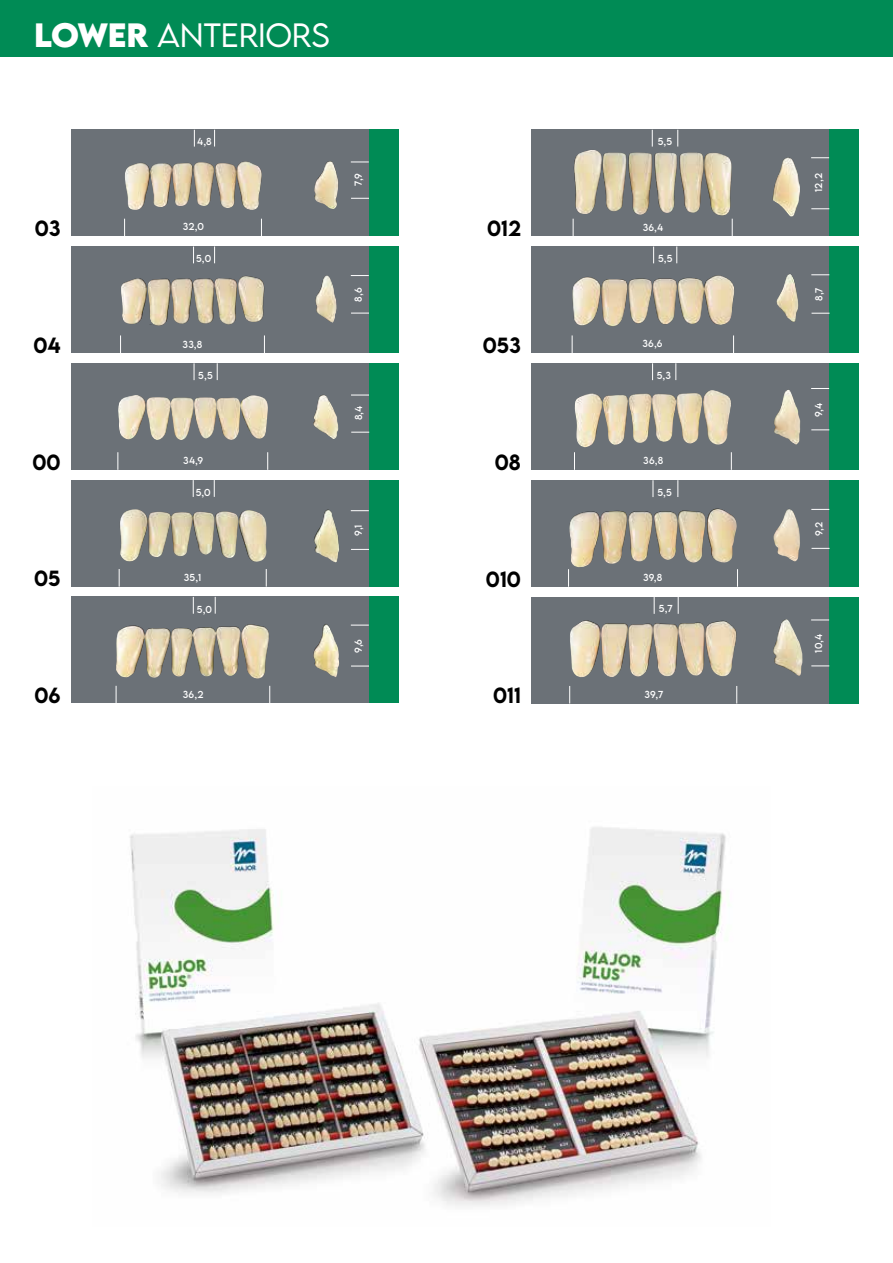
<style>
.page{position:relative;width:893px;height:1263px;background:#fff}
.page>*{position:absolute;margin:0;border:0;box-sizing:border-box;transform-origin:0 0}
.t1{font:700 30px "LEMONMILK";color:#fff}
.t2{font:300 30px "LEMONMILK";color:#fff}
.t3{font:500 19.5px "LEMONMILK";color:#000}
.t4{font:9px "LEMONMILK";letter-spacing:.025em;color:#fff}
.s1{font-weight:300}
</style>
<div class="page">
<div style="left:369px;top:130px;width:30px;height:106px;background:#008b55"></div>
<div style="left:71px;top:130px;width:298px;height:106px;background:#6b7177"></div>
<img style="left:125px;top:161px;width:137px;height:49px">
<svg style="left:124px;top:219px;width:1px;height:17px"></svg>
<svg style="left:261px;top:219px;width:1px;height:17px"></svg>
<svg style="left:194px;top:130px;width:1px;height:17px"></svg>
<svg style="left:214px;top:130px;width:1px;height:17px"></svg>
<svg style="left:351px;top:198px;width:18px;height:1px"></svg>
<svg style="left:351px;top:162px;width:18px;height:1px"></svg>
<img style="left:314px;top:161px;width:24px;height:48px">
<div style="left:369px;top:246px;width:30px;height:107px;background:#008b55"></div>
<div style="left:71px;top:246px;width:298px;height:107px;background:#6b7177"></div>
<img style="left:121px;top:276px;width:144px;height:50px">
<svg style="left:120px;top:335px;width:1px;height:18px"></svg>
<svg style="left:264px;top:335px;width:1px;height:18px"></svg>
<svg style="left:193px;top:247px;width:1px;height:16px"></svg>
<svg style="left:214px;top:246px;width:1px;height:17px"></svg>
<svg style="left:351px;top:313px;width:18px;height:1px"></svg>
<svg style="left:351px;top:275px;width:18px;height:1px"></svg>
<img style="left:315px;top:275px;width:22px;height:48px">
<div style="left:369px;top:363px;width:30px;height:107px;background:#008b55"></div>
<div style="left:71px;top:363px;width:298px;height:107px;background:#6b7177"></div>
<img style="left:118px;top:395px;width:150px;height:45px">
<svg style="left:117px;top:452px;width:1px;height:18px"></svg>
<svg style="left:267px;top:452px;width:1px;height:18px"></svg>
<svg style="left:194px;top:363px;width:1px;height:17px"></svg>
<svg style="left:217px;top:363px;width:1px;height:17px"></svg>
<svg style="left:351px;top:432px;width:18px;height:1px"></svg>
<svg style="left:351px;top:395px;width:18px;height:1px"></svg>
<img style="left:313px;top:395px;width:25px;height:44px">
<div style="left:369px;top:480px;width:30px;height:106px;background:#008b55"></div>
<div style="left:71px;top:480px;width:298px;height:106px;background:#6b7177"></div>
<img style="left:120px;top:509px;width:147px;height:53px">
<svg style="left:119px;top:569px;width:1px;height:18px"></svg>
<svg style="left:266px;top:569px;width:1px;height:18px"></svg>
<svg style="left:193px;top:480px;width:1px;height:17px"></svg>
<svg style="left:214px;top:480px;width:1px;height:17px"></svg>
<svg style="left:351px;top:549px;width:18px;height:1px"></svg>
<svg style="left:351px;top:510px;width:18px;height:1px"></svg>
<img style="left:314px;top:510px;width:25px;height:53px">
<div style="left:829px;top:246px;width:30px;height:107px;background:#008b55"></div>
<div style="left:531px;top:246px;width:298px;height:107px;background:#6b7177"></div>
<img style="left:572px;top:275px;width:162px;height:51px">
<svg style="left:572px;top:335px;width:1px;height:18px"></svg>
<svg style="left:733px;top:335px;width:1px;height:18px"></svg>
<svg style="left:653px;top:247px;width:1px;height:16px"></svg>
<svg style="left:676px;top:246px;width:1px;height:17px"></svg>
<svg style="left:811px;top:313px;width:18px;height:1px"></svg>
<svg style="left:811px;top:274px;width:18px;height:1px"></svg>
<img style="left:776px;top:274px;width:23px;height:48px">
<div style="left:829px;top:130px;width:30px;height:106px;background:#008b55"></div>
<div style="left:531px;top:130px;width:298px;height:106px;background:#6b7177"></div>
<img style="left:573px;top:150px;width:159px;height:66px">
<svg style="left:573px;top:219px;width:1px;height:17px"></svg>
<svg style="left:732px;top:219px;width:1px;height:17px"></svg>
<svg style="left:652px;top:130px;width:1px;height:17px"></svg>
<svg style="left:677px;top:130px;width:1px;height:17px"></svg>
<svg style="left:811px;top:208px;width:18px;height:1px"></svg>
<svg style="left:811px;top:157px;width:18px;height:1px"></svg>
<img style="left:772px;top:157px;width:28px;height:60px">
<div style="left:829px;top:480px;width:30px;height:106px;background:#008b55"></div>
<div style="left:531px;top:480px;width:298px;height:106px;background:#6b7177"></div>
<img style="left:569px;top:509px;width:168px;height:58px">
<svg style="left:568px;top:569px;width:1px;height:18px"></svg>
<svg style="left:737px;top:569px;width:1px;height:18px"></svg>
<svg style="left:653px;top:480px;width:1px;height:17px"></svg>
<svg style="left:677px;top:480px;width:1px;height:17px"></svg>
<svg style="left:811px;top:548px;width:18px;height:1px"></svg>
<svg style="left:811px;top:509px;width:18px;height:1px"></svg>
<img style="left:773px;top:509px;width:27px;height:53px">
<div style="left:829px;top:597px;width:30px;height:106px;background:#008b55"></div>
<div style="left:531px;top:597px;width:298px;height:106px;background:#6b7177"></div>
<img style="left:570px;top:620px;width:167px;height:58px">
<svg style="left:569px;top:686px;width:1px;height:17px"></svg>
<svg style="left:736px;top:686px;width:1px;height:17px"></svg>
<svg style="left:654px;top:597px;width:1px;height:17px"></svg>
<svg style="left:678px;top:597px;width:1px;height:17px"></svg>
<svg style="left:811px;top:665px;width:18px;height:1px"></svg>
<svg style="left:811px;top:620px;width:18px;height:1px"></svg>
<img style="left:773px;top:619px;width:30px;height:57px">
<div style="left:829px;top:363px;width:30px;height:107px;background:#008b55"></div>
<div style="left:531px;top:363px;width:298px;height:107px;background:#6b7177"></div>
<img style="left:574px;top:390px;width:157px;height:57px">
<svg style="left:574px;top:452px;width:1px;height:18px"></svg>
<svg style="left:731px;top:452px;width:1px;height:18px"></svg>
<svg style="left:652px;top:363px;width:1px;height:17px"></svg>
<svg style="left:675px;top:363px;width:1px;height:17px"></svg>
<svg style="left:811px;top:429px;width:18px;height:1px"></svg>
<svg style="left:811px;top:388px;width:18px;height:1px"></svg>
<img style="left:774px;top:390px;width:26px;height:55px">
<div style="left:369px;top:597px;width:30px;height:106px;background:#008b55"></div>
<div style="left:71px;top:597px;width:298px;height:106px;background:#6b7177"></div>
<img style="left:116px;top:624px;width:153px;height:55px">
<svg style="left:116px;top:686px;width:1px;height:17px"></svg>
<svg style="left:269px;top:686px;width:1px;height:17px"></svg>
<svg style="left:193px;top:597px;width:1px;height:17px"></svg>
<svg style="left:215px;top:597px;width:1px;height:17px"></svg>
<svg style="left:351px;top:666px;width:18px;height:1px"></svg>
<svg style="left:351px;top:625px;width:18px;height:1px"></svg>
<img style="left:313px;top:624px;width:26px;height:53px">
<img style="left:130px;top:827px;width:596px;height:379px">
<div style="left:0;top:0;width:893px;height:57px;background:#008b55"></div>
<h1 class="t1" style="left:34px;top:15px;width:145px">LOWER <span class="s1">ANTER</span></h1>
<h1 class="t2" style="left:258px;top:16px;width:29px">IORS</h1>
<p class="t4" style="left:197px;top:136px;width:16px">4,8</p>
<p class="t4" style="left:658px;top:136px;width:16px">5,5</p>
<p class="t4" style="left:352px;top:186px;width:14px;rotate:-90deg">7,9</p>
<p class="t4" style="left:813px;top:192px;width:20px;rotate:-90deg">12,2</p>
<h2 class="t3" style="left:35px;top:215px;width:27px">03</h2>
<p class="t4" style="left:183px;top:221px;width:23px">32,0</p>
<h2 class="t3" style="left:487px;top:215px;width:35px">012</h2>
<p class="t4" style="left:643px;top:221px;width:22px">36,4</p>
<p class="t4" style="left:196px;top:252px;width:16px">5,0</p>
<p class="t4" style="left:658px;top:252px;width:16px">5,5</p>
<p class="t4" style="left:352px;top:302px;width:16px;rotate:-90deg">8,6</p>
<p class="t4" style="left:813px;top:301px;width:15px;rotate:-90deg">8,7</p>
<h2 class="t3" style="left:33px;top:332px;width:29px">04</h2>
<p class="t4" style="left:183px;top:338px;width:21px">33,8</p>
<h2 class="t3" style="left:483px;top:332px;width:40px">053</h2>
<p class="t4" style="left:643px;top:338px;width:22px">36,6</p>
<p class="t4" style="left:198px;top:369px;width:16px">5,5</p>
<p class="t4" style="left:657px;top:369px;width:16px">5,3</p>
<p class="t4" style="left:353px;top:420px;width:16px;rotate:-90deg">8,4</p>
<p class="t4" style="left:813px;top:417px;width:16px;rotate:-90deg">9,4</p>
<h2 class="t3" style="left:32px;top:449px;width:30px">00</h2>
<p class="t4" style="left:183px;top:455px;width:22px">34,9</p>
<h2 class="t3" style="left:495px;top:449px;width:28px">08</h2>
<p class="t4" style="left:643px;top:455px;width:21px">36,8</p>
<p class="t4" style="left:196px;top:486px;width:16px">5,0</p>
<p class="t4" style="left:657px;top:486px;width:16px">5,5</p>
<p class="t4" style="left:352px;top:535px;width:12px;rotate:-90deg">9,1</p>
<p class="t4" style="left:813px;top:536px;width:16px;rotate:-90deg">9,2</p>
<h2 class="t3" style="left:34px;top:566px;width:28px">05</h2>
<p class="t4" style="left:184px;top:571px;width:19px">35,1</p>
<h2 class="t3" style="left:486px;top:566px;width:36px">010</h2>
<p class="t4" style="left:643px;top:572px;width:21px">39,8</p>
<p class="t4" style="left:197px;top:603px;width:16px">5,0</p>
<p class="t4" style="left:659px;top:603px;width:15px">5,7</p>
<p class="t4" style="left:352px;top:653px;width:15px;rotate:-90deg">9,6</p>
<p class="t4" style="left:813px;top:653px;width:20px;rotate:-90deg">10,4</p>
<h2 class="t3" style="left:34px;top:683px;width:28px">06</h2>
<p class="t4" style="left:183px;top:688px;width:22px">36,2</p>
<h2 class="t3" style="left:493px;top:683px;width:29px">011</h2>
<p class="t4" style="left:645px;top:689px;width:20px">39,7</p>
</div>
